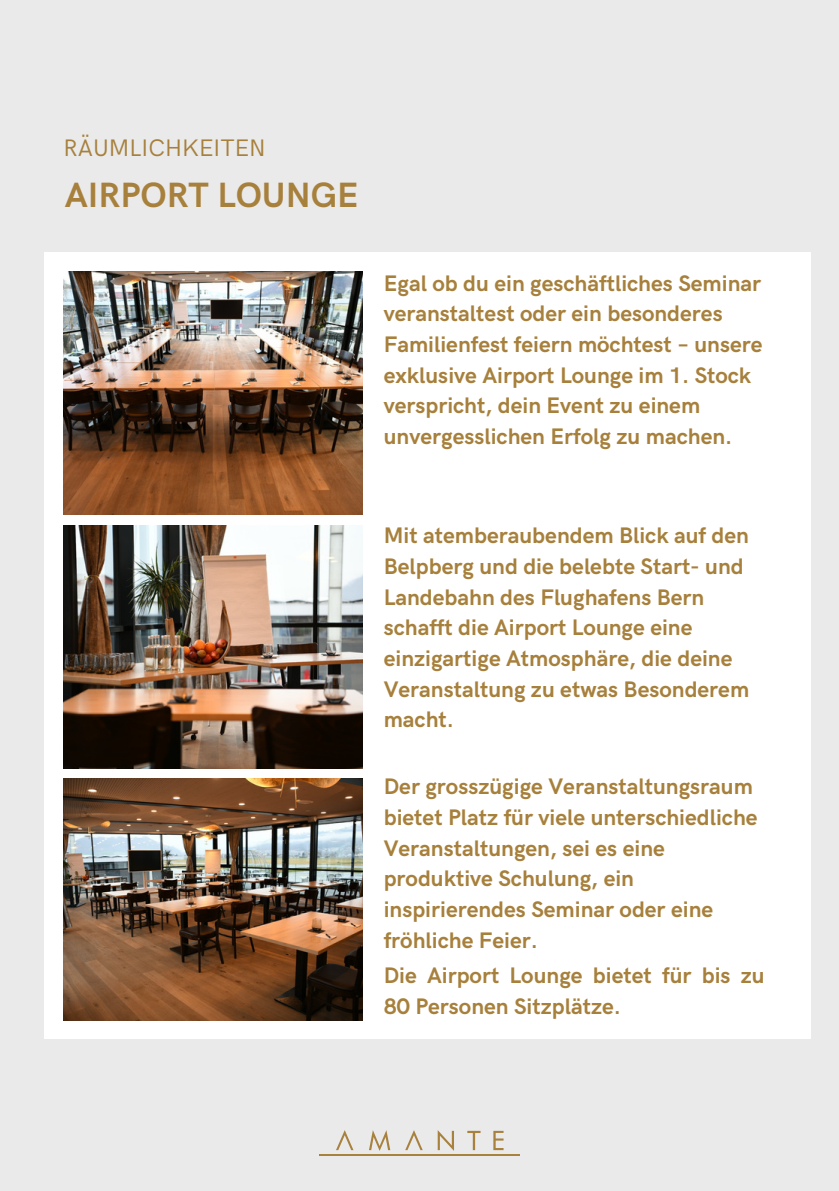
<style>
.page{position:relative;width:839px;height:1191px;background:#fff}
.page>*{position:absolute;margin:0;border:0;box-sizing:border-box;transform-origin:0 0}
.t1{font:700 35.2px "HK Grotesk";color:#a7803c}
.t2{font:24px "HK Grotesk";color:#a7803c}
.t3{font:700 22.6px/30.6px "HK Grotesk";color:#a7803c}
</style>
<div class="page">
<div style="left:0;top:0;width:838px;height:1191px;background:#eaeaeb"></div>
<div style="left:44px;top:253px;width:766px;height:785px;background:#fff"></div>
<img style="left:63px;top:272px;width:299px;height:243px">
<img style="left:63px;top:525px;width:299px;height:243px">
<img style="left:63px;top:779px;width:299px;height:241px">
<hr style="left:320px;top:1154px;width:200px;height:1px;background:#a8813d">
<svg style="left:405px;top:1130px;width:17px;height:20px"></svg>
<svg style="left:336px;top:1130px;width:17px;height:20px"></svg>
<svg style="left:369px;top:1130px;width:21px;height:21px"></svg>
<svg style="left:437px;top:1130px;width:17px;height:21px"></svg>
<svg style="left:467px;top:1131px;width:13px;height:19px"></svg>
<svg style="left:493px;top:1131px;width:10px;height:19px"></svg>
<p class="t2" style="left:63px;top:135px;width:204px">RÄUMLICHKEITEN</p>
<h2 class="t1" style="left:65px;top:175px;width:295px">AIRPORT LOUNGE</h2>
<h1 class="t3" style="left:384px;top:269px;width:380px">Egal ob du ein geschäftliches Seminar veranstaltest oder ein besonderes Familienfest feiern möchtest – unsere exklusive Airport Lounge im 1. Stock verspricht, dein Event zu einem unvergesslichen Erfolg zu machen.</h1>
<p class="t3" style="left:384px;top:521px;width:367px">Mit atemberaubendem Blick auf den<br>Belpberg und die belebte Start- und<br>Landebahn des Flughafens Bern schafft die Airport Lounge eine einzigartige Atmosphäre, die deine<br>Veranstaltung zu etwas Besonderem macht.</p>
<p class="t3" style="left:384px;top:772px;width:375px">Der grosszügige Veranstaltungsraum bietet Platz für viele unterschiedliche<br>Veranstaltungen, sei es eine produktive Schulung, ein inspirierendes Seminar oder eine fröhliche Feier.</p>
<p class="t3" style="left:384px;top:961px;width:382px">Die Airport Lounge bietet für bis zu<br>80 Personen Sitzplätze.</p>
</div>
